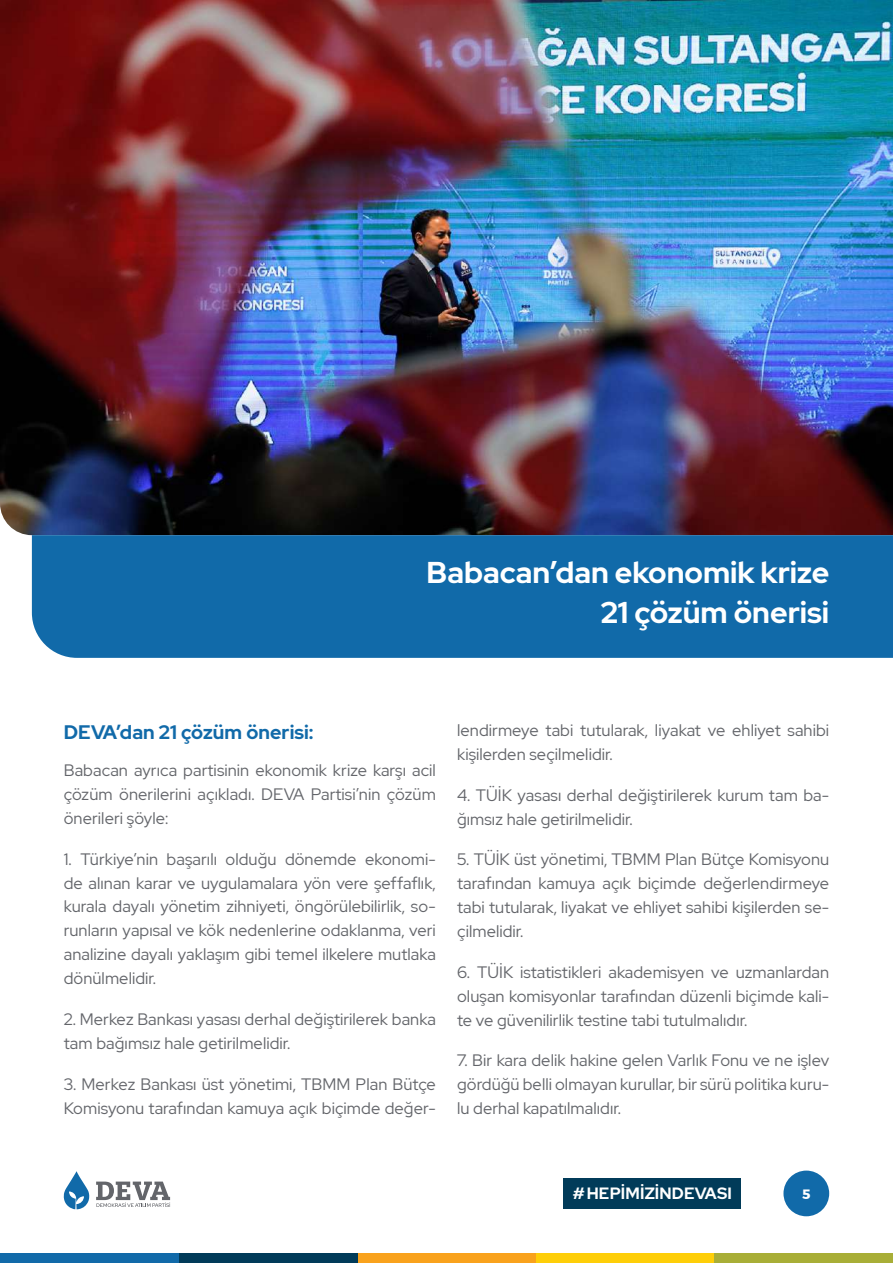
<style>
.page{position:relative;width:893px;height:1263px;background:#fff}
.page>*{position:absolute;margin:0;border:0;box-sizing:border-box;transform-origin:0 0}
.t1{font:700 30px/40.5px "Red Hat Display";color:#fff;text-align:right}
.t2{font:700 19.5px "Red Hat Display";letter-spacing:.005em;color:#116aa9}
.t3{font:16.5px/24px "Red Hat Display";letter-spacing:.005em;color:#63656a;text-align:justify}
.t4{font:700 16.35px "Red Hat Display";letter-spacing:.01em;color:#fff}
.t5{font:700 13.5px "Montserrat";color:#fff}
</style>
<div class="page">
<div style="left:783px;top:1170px;width:46px;height:46px;background:#116aa9;border-radius:50%"></div>
<svg style="left:64px;top:1171px;width:25px;height:38px"></svg>
<svg style="left:96px;top:1181px;width:74px;height:26px"></svg>
<div style="left:0;top:1253px;width:179px;height:10px;background:#116aa9"></div>
<div style="left:179px;top:1253px;width:179px;height:10px;background:#013b59"></div>
<div style="left:358px;top:1253px;width:179px;height:10px;background:#f9a21c"></div>
<div style="left:536px;top:1253px;width:180px;height:10px;background:#fece08"></div>
<div style="left:714px;top:1253px;width:179px;height:10px;background:#a8ae37"></div>
<div style="left:564px;top:1178px;width:177px;height:30px;background:#013b59"></div>
<img style="left:0;top:0;width:893px;height:535px">
<div style="left:32px;top:535px;width:861px;height:123px;background:#116aa9"></div>
<h1 class="t1" style="left:427px;top:551px;width:404px">Babacan’dan ekonomik krize<br>21 çözüm önerisi</h1>
<p class="t2" style="left:64px;top:719px;width:251px">DEVA’dan 21 çözüm önerisi:</p>
<p class="t3" style="left:64px;top:757px;width:374px">Babacan ayrıca partisinin ekonomik krize karşı acil çözüm önerilerini açıkladı. DEVA Partisi’nin çözüm önerileri şöyle:</p>
<p class="t3" style="left:64px;top:846px;width:374px">1. Türkiye’nin başarılı olduğu dönemde ekonomi&shy;de alınan karar ve uygulamalara yön vere şeffaflık, kurala dayalı yönetim zihniyeti, öngörülebilirlik, so&shy;runların yapısal ve kök nedenlerine odaklanma, veri analizine dayalı yaklaşım gibi temel ilkelere mutlaka dönülmelidir.</p>
<p class="t3" style="left:64px;top:1007px;width:374px">2. Merkez Bankası yasası derhal değiştirilerek banka tam bağımsız hale getirilmelidir.</p>
<p class="t3" style="left:64px;top:1072px;width:374px">3. Merkez Bankası üst yönetimi, TBMM Plan Bütçe<br>Komisyonu tarafından kamuya açık biçimde değer-</p>
<p class="t3" style="left:457px;top:718px;width:374px">lendirmeye tabi tutularak, liyakat ve ehliyet sahibi kişilerden seçilmelidir.</p>
<p class="t3" style="left:457px;top:783px;width:374px">4. TÜİK yasası derhal değiştirilerek kurum tam ba&shy;ğımsız hale getirilmelidir.</p>
<p class="t3" style="left:457px;top:847px;width:374px">5. TÜİK üst yönetimi, TBMM Plan Bütçe Komisyonu tarafından kamuya açık biçimde değerlendirmeye tabi tutularak, liyakat ve ehliyet sahibi kişilerden se&shy;çilmelidir.</p>
<p class="t3" style="left:457px;top:960px;width:374px">6. TÜİK istatistikleri akademisyen ve uzmanlardan oluşan komisyonlar tarafından düzenli biçimde kali&shy;te ve güvenilirlik testine tabi tutulmalıdır.</p>
<p class="t3" style="left:457px;top:1048px;width:374px">7. Bir kara delik hakine gelen Varlık Fonu ve ne işlev gördüğü belli olmayan kurullar, bir sürü politika kuru&shy;lu derhal kapatılmalıdır.</p>
<p class="t4" style="left:573px;top:1183px;width:161px"># HEPİMİZİNDEVASI</p>
<p class="t5" style="left:802px;top:1183px;width:10px">5</p>
</div>
